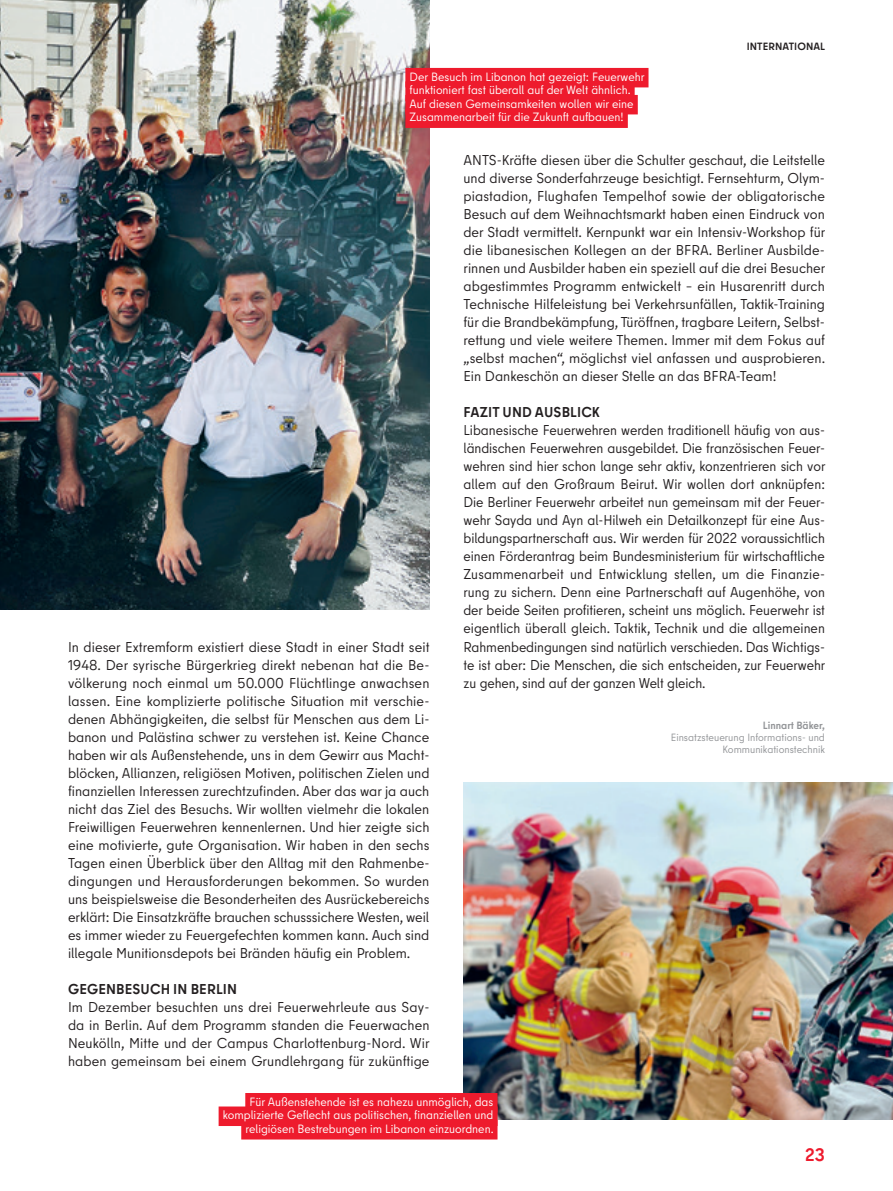
<style>
.page{position:relative;width:893px;height:1191px;background:#fff}
.page>*{position:absolute;margin:0;border:0;box-sizing:border-box;transform-origin:0 0}
.t1{font:700 18px "Berlin Type";color:#ee1b2d}
.Fließtext{font:14.25px/18px "Berlin Type";color:#231f20;text-align:justify}
.Fließtext_eng{font:14.25px/18px "Berlin Type";letter-spacing:-.005em;color:#231f20;text-align:justify}
.Zwischenheadline{font:700 14.25px "Berlin Type";letter-spacing:.01em;color:#231f20}
.BU_hinterlegt{font:12px "Berlin Type";color:#fff}
.Autor_In{font:10.5px/12px "Berlin Type";color:#939598;text-align:right}
.t2{font:700 10.5px "Berlin Type";letter-spacing:.01em;color:#231f20}
.s1{font-weight:700}
</style>
<div class="page">
<img style="left:463px;top:782px;width:430px;height:337px">
<img style="left:0;top:0;width:429px;height:609px">
<div style="left:245px;top:1093px;width:252px;height:19px;background:#ee1b2d"></div>
<div style="left:219px;top:1106px;width:278px;height:20px;background:#ee1b2d"></div>
<div style="left:241px;top:1120px;width:256px;height:19px;background:#ee1b2d"></div>
<div style="left:405px;top:68px;width:243px;height:19px;background:#ee1b2d"></div>
<div style="left:405px;top:81px;width:230px;height:20px;background:#ee1b2d"></div>
<div style="left:405px;top:95px;width:233px;height:19px;background:#ee1b2d"></div>
<div style="left:405px;top:108px;width:223px;height:20px;background:#ee1b2d"></div>
<p class="t2" style="left:747px;top:39px;width:80px">INTERNATIONAL</p>
<p class="BU_hinterlegt" style="left:410px;top:69px;width:236px">Der Besuch im Libanon hat gezeigt: Feuerwehr</p>
<p class="BU_hinterlegt" style="left:410px;top:83px;width:223px">funktioniert fast überall auf der Welt ähnlich.</p>
<p class="BU_hinterlegt" style="left:410px;top:96px;width:225px">Auf diesen Gemeinsamkeiten wollen wir eine</p>
<p class="BU_hinterlegt" style="left:410px;top:110px;width:215px">Zusammenarbeit für die Zukunft aufbauen!</p>
<p class="Fließtext" style="left:463px;top:151px;width:363px">ANTS-Kräfte diesen über die Schulter geschaut, die Leitstelle und diverse Sonderfahrzeuge besichtigt. Fernsehturm, Olym&shy;piastadion, Flughafen Tempelhof sowie der obligatorische Besuch auf dem Weihnachtsmarkt haben einen Eindruck von der Stadt vermittelt. Kernpunkt war ein Intensiv-Workshop für die libanesischen Kollegen an der BFRA. Berliner Ausbilde&shy;rinnen und Ausbilder haben ein speziell auf die drei Besucher abgestimmtes Programm entwickelt – ein Husarenritt durch Technische Hilfeleistung bei Verkehrsunfällen, Taktik-Training für die Brandbekämpfung, Türöffnen, tragbare Leitern, Selbst&shy;rettung und viele weitere Themen. Immer mit dem Fokus auf „selbst machen“, möglichst viel anfassen und ausprobieren.<br>Ein Dankeschön an dieser Stelle an das BFRA-Team!</p>
<h3 class="Zwischenheadline" style="left:464px;top:403px;width:138px">FAZIT UND AUSBLICK</h3>
<p class="Fließtext_eng" style="left:463px;top:421px;width:363px">Libanesische Feuerwehren werden traditionell häufig von aus&shy;ländischen Feuerwehren ausgebildet. Die französischen Feuer&shy;wehren sind hier schon lange sehr aktiv, konzentrieren sich vor allem auf den Großraum Beirut. Wir wollen dort anknüpfen:<br>Die Berliner Feuerwehr arbeitet nun gemeinsam mit der Feuer&shy;wehr Sayda und Ayn al-Hilweh ein Detailkonzept für eine Aus&shy;bildungspartnerschaft aus. Wir werden für 2022 voraussichtlich einen Förderantrag beim Bundesministerium für wirtschaftliche Zusammenarbeit und Entwicklung stellen, um die Finanzie&shy;rung zu sichern. Denn eine Partnerschaft auf Augenhöhe, von der beide Seiten profitieren, scheint uns möglich. Feuerwehr ist eigentlich überall gleich. Taktik, Technik und die allgemeinen Rahmenbedingungen sind natürlich verschieden. Das Wichtigs&shy;te ist aber: Die Menschen, die sich entscheiden, zur Feuerwehr zu gehen, sind auf der ganzen Welt gleich.</p>
<p class="Autor_In" style="left:671px;top:720px;width:156px"><span class="s1">Linnart Bäker,<br></span>Einsatzsteuerung Informations- und<br>Kommunikationstechnik</p>
<p class="Fließtext" style="left:68px;top:637px;width:363px">In dieser Extremform existiert diese Stadt in einer Stadt seit 1948. Der syrische Bürgerkrieg direkt nebenan hat die Be&shy;völkerung noch einmal um 50.000 Flüchtlinge anwachsen lassen. Eine komplizierte politische Situation mit verschie&shy;denen Abhängigkeiten, die selbst für Menschen aus dem Li&shy;banon und Palästina schwer zu verstehen ist. Keine Chance haben wir als Außenstehende, uns in dem Gewirr aus Macht&shy;blöcken, Allianzen, religiösen Motiven, politischen Zielen und finanziellen Interessen zurechtzufinden. Aber das war ja auch nicht das Ziel des Besuchs. Wir wollten vielmehr die lokalen Freiwilligen Feuerwehren kennenlernen. Und hier zeigte sich eine motivierte, gute Organisation. Wir haben in den sechs Tagen einen Überblick über den Alltag mit den Rahmenbe&shy;dingungen und Herausforderungen bekommen. So wurden uns beispielsweise die Besonderheiten des Ausrückebereichs erklärt: Die Einsatzkräfte brauchen schusssichere Westen, weil es immer wieder zu Feuergefechten kommen kann. Auch sind illegale Munitionsdepots bei Bränden häufig ein Problem.</p>
<h3 class="Zwischenheadline" style="left:68px;top:979px;width:170px">GEGENBESUCH IN BERLIN</h3>
<p class="Fließtext" style="left:68px;top:997px;width:363px">Im Dezember besuchten uns drei Feuerwehrleute aus Say&shy;da in Berlin. Auf dem Programm standen die Feuerwachen Neukölln, Mitte und der Campus Charlottenburg-Nord. Wir haben gemeinsam bei einem Grundlehrgang für zukünftige</p>
<p class="BU_hinterlegt" style="left:250px;top:1094px;width:245px">Für Außenstehende ist es nahezu unmöglich, das</p>
<p class="BU_hinterlegt" style="left:223px;top:1107px;width:272px">komplizierte Geflecht aus politischen, finanziellen und</p>
<p class="BU_hinterlegt" style="left:245px;top:1121px;width:250px">religiösen Bestrebungen im Libanon einzuordnen.</p>
<p class="t1" style="left:805px;top:1143px;width:21px">23</p>
</div>
